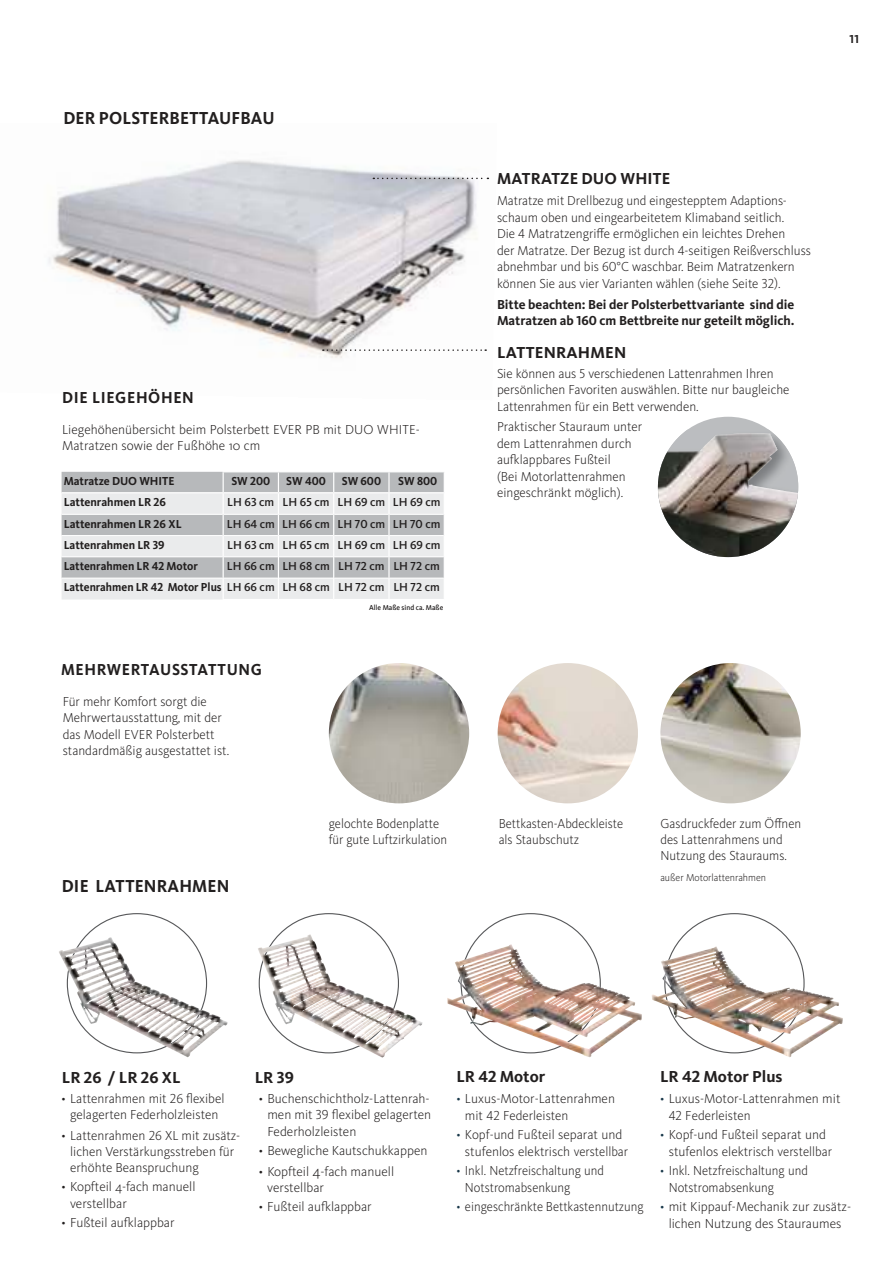
<style>
.page{position:relative;width:893px;height:1263px;background:#fff}
.page>*{position:absolute;margin:0;border:0;box-sizing:border-box;transform-origin:0 0}
.t1{font:700 18px "Kievit OT";letter-spacing:.01em;color:#221f1f;scale:.95 1}
.t2{font:700 16.5px "Kievit OT";letter-spacing:.01em;color:#221f1f}
.t3{font:700 16.5px "Kievit OT";letter-spacing:.035em;color:#221f1f;scale:.95 1}
.t4{font:700 16.5px "Kievit OT";letter-spacing:.04em;color:#221f1f;scale:.95 1}
.t5{font:300 13.5px/16.5px "Kievit OT";color:#221f1f}
.t6{font:300 13.5px/16.5px "Kievit OT";color:#221f1f;scale:.96 1}
.t7{font:300 13.5px/16.5px "Kievit OT";color:#221f1f;scale:.95 1}
.t8{font:700 13.5px/16.5px "Kievit OT";color:#221f1f}
.t9{font:500 12px/21.3px "Kievit OT";color:#221f1f;text-align:right}
.t10{font:700 12px "Kievit OT";color:#221f1f;scale:.96 1}
.t11{font:700 12px "Kievit OT";color:#221f1f}
.t12{font:700 12px "Kievit OT";color:#221f1f;scale:.95 1}
.t13{font:300 10.5px "Kievit OT";color:#221f1f;scale:.96 1}
.t14{font:500 7.5px "Kievit OT";color:#221f1f;scale:.95 1}
.s1{font-weight:700}
.s2{font-size:15px}
.s3{color:#183749}
</style>
<div class="page">
<img style="left:48px;top:160px;width:442px;height:198px">
<img style="left:258px;top:934px;width:165px;height:124px">
<img style="left:59px;top:937px;width:169px;height:120px">
<img style="left:447px;top:944px;width:195px;height:113px">
<img style="left:652px;top:946px;width:191px;height:111px">
<svg style="left:323px;top:349px;width:163px;height:2px"></svg>
<svg style="left:373px;top:178px;width:115px;height:1px"></svg>
<div style="left:658px;top:417px;width:140px;height:140px;background:#bbbdbf;border-radius:50%"></div>
<img style="left:658px;top:433px;width:140px;height:124px">
<img style="left:660px;top:663px;width:141px;height:140px;border-radius:70px">
<img style="left:498px;top:663px;width:140px;height:140px;border-radius:70px">
<img style="left:329px;top:663px;width:140px;height:140px;border-radius:70px">
<svg style="left:62px;top:472px;width:382px;height:127px"></svg>
<hr style="left:62px;top:492px;width:161px;height:1px;background:#fff">
<hr style="left:223px;top:492px;width:55px;height:1px;background:#fff">
<hr style="left:278px;top:492px;width:56px;height:1px;background:#fff">
<hr style="left:334px;top:492px;width:55px;height:1px;background:#fff">
<hr style="left:389px;top:492px;width:56px;height:1px;background:#fff">
<h1 class="t1" style="left:63px;top:108px;width:224px">DER POLSTERBETTAUFBAU</h1>
<p class="t4" style="left:62px;top:389px;width:140px">DIE LIEGEHÖHEN</p>
<p class="t5" style="left:62px;top:422px;width:359px">Liegehöhenübersicht beim Polsterbett EVER PB mit DUO WHITE-<br>Matratzen sowie der Fußhöhe 10 cm</p>
<p class="t10" style="left:64px;top:475px;width:117px">Matratze DUO WHITE</p>
<p class="t10" style="left:231px;top:475px;width:42px">SW 200</p>
<p class="t10" style="left:286px;top:475px;width:43px">SW 400</p>
<p class="t10" style="left:342px;top:475px;width:42px">SW 600</p>
<p class="t10" style="left:398px;top:475px;width:42px">SW 800</p>
<p class="t11" style="left:64px;top:496px;width:104px">Lattenrahmen LR 26</p>
<p class="t9" style="left:227px;top:492px;width:215px">LH 63 cm LH 65 cm LH 69 cm LH 69 cm</p>
<p class="t11" style="left:64px;top:517px;width:119px">Lattenrahmen LR 26 XL</p>
<p class="t9" style="left:227px;top:513px;width:215px">LH 64 cm LH 66 cm LH 70 cm LH 70 cm</p>
<p class="t10" style="left:64px;top:539px;width:107px">Lattenrahmen LR 39</p>
<p class="t9" style="left:227px;top:535px;width:215px">LH 63 cm LH 65 cm LH 69 cm LH 69 cm</p>
<p class="t12" style="left:64px;top:560px;width:143px">Lattenrahmen LR 42 Motor</p>
<p class="t9" style="left:64px;top:556px;width:378px">LH 66 cm LH 68 cm LH 72 cm LH 72 cm<br><span class="s1">Lattenrahmen LR 42 Motor Plus</span> LH 66 cm LH 68 cm LH 72 cm LH 72 cm</p>
<p class="t14" style="left:369px;top:604px;width:80px">Alle Maße sind ca. Maße</p>
<p class="t3" style="left:61px;top:661px;width:213px">MEHRWERTAUSSTATTUNG</p>
<p class="t5" style="left:63px;top:694px;width:168px">Für mehr Komfort sorgt die<br>Mehrwertausstattung, mit der das Modell EVER Polsterbett standardmäßig ausgestattet ist.</p>
<h1 class="t1" style="left:62px;top:877px;width:178px">DIE LATTENRAHMEN</h1>
<p class="t7" style="left:329px;top:816px;width:126px">gelochte Bodenplatte für gute Luftzirkulation</p>
<p class="t11" style="left:849px;top:33px;width:11px">11</p>
<p class="t2" style="left:497px;top:170px;width:175px">MATRATZE DUO WHITE</p>
<p class="t6" style="left:497px;top:193px;width:329px">Matratze mit Drellbezug und eingestepptem Adaptions&shy;schaum oben und eingearbeitetem Klimaband seitlich.<br>Die 4 Matratzengriffe ermöglichen ein leichtes Drehen<br>der Matratze. Der Bezug ist durch 4-seitigen Reißverschluss abnehmbar und bis 60°C waschbar. Beim Matratzenkern können Sie aus vier Varianten wählen (siehe Seite 32).</p>
<p class="t8" style="left:497px;top:296px;width:299px">Bitte beachten: Bei der Polsterbettvariante sind die<br>Matratzen ab 160 cm Bettbreite nur geteilt möglich.</p>
<p class="t2" style="left:497px;top:344px;width:131px">LATTENRAHMEN</p>
<p class="t5" style="left:497px;top:366px;width:294px">Sie können aus 5 verschiedenen Lattenrahmen Ihren persönlichen Favoriten auswählen. Bitte nur baugleiche<br>Lattenrahmen für ein Bett verwenden.</p>
<p class="t5" style="left:497px;top:419px;width:147px">Praktischer Stauraum unter dem Lattenrahmen durch aufklappbares Fußteil<br>(Bei Motorlattenrahmen eingeschränkt möglich).</p>
<p class="t7" style="left:499px;top:816px;width:133px">Bettkasten-Abdeckleiste als Staubschutz</p>
<p class="t6" style="left:660px;top:816px;width:148px">Gasdruckfeder zum Öffnen des Lattenrahmens und<br>Nutzung des Stauraums.</p>
<p class="t13" style="left:660px;top:873px;width:112px">außer Motorlattenrahmen</p>
<p class="t2" style="left:62px;top:1068px;width:120px">LR 26 / LR 26 XL</p>
<p class="t5" style="left:62px;top:1091px;width:164px;text-align:center">• Lattenrahmen mit 26 flexibel gelagerten Federholzleisten</p>
<p class="t5" style="left:70px;top:1128px;width:172px;text-indent:-9px">• Lattenrahmen 26 XL mit zusätz&shy;lichen Verstärkungsstreben für erhöhte Beanspruchung</p>
<p class="t5" style="left:70px;top:1179px;width:127px;text-indent:-9px">• Kopfteil 4-fach manuell verstellbar</p>
<p class="t5" style="left:62px;top:1214px;width:114px">• Fußteil aufklappbar</p>
<p class="t2" style="left:255px;top:1068px;width:41px">LR 39</p>
<p class="t5" style="left:267px;top:1091px;width:165px;text-indent:-9px">• Buchenschichtholz-Lattenrah&shy;men mit 39 flexibel gelagerten<br>Federholzleisten</p>
<p class="t5" style="left:259px;top:1142px;width:170px">• Bewegliche Kautschukkappen</p>
<p class="t5" style="left:267px;top:1163px;width:128px;text-indent:-8px">• Kopfteil <span class="s2">4</span>-fach manuell verstellbar</p>
<p class="t5" style="left:259px;top:1199px;width:114px">• Fußteil aufklappbar</p>
<p class="t2" style="left:456px;top:1067px;width:90px">LR 42 Motor</p>
<p class="t5" style="left:465px;top:1091px;width:152px;text-indent:-9px"><span class="s3">•</span> Luxus-Motor-Lattenrahmen mit 42 Federleisten</p>
<p class="t5" style="left:465px;top:1127px;width:165px;text-indent:-9px"><span class="s3">•</span> Kopf-und Fußteil separat und stufenlos elektrisch verstellbar</p>
<p class="t7" style="left:465px;top:1163px;width:148px;text-indent:-9px"><span class="s3">•</span> Inkl. Netzfreischaltung und<br>Notstromabsenkung</p>
<p class="t7" style="left:456px;top:1199px;width:199px"><span class="s3">•</span> eingeschränkte Bettkastennutzung</p>
<p class="t2" style="left:660px;top:1067px;width:124px">LR 42 Motor Plus</p>
<p class="t5" style="left:669px;top:1091px;width:173px;text-indent:-9px"><span class="s3">•</span> Luxus-Motor-Lattenrahmen mit<br>42 Federleisten</p>
<p class="t5" style="left:669px;top:1127px;width:165px;text-indent:-9px"><span class="s3">•</span> Kopf-und Fußteil separat und stufenlos elektrisch verstellbar</p>
<p class="t7" style="left:669px;top:1163px;width:148px;text-indent:-9px"><span class="s3">•</span> Inkl. Netzfreischaltung und<br>Notstromabsenkung</p>
<p class="t5" style="left:660px;top:1199px;width:192px;text-align:center"><span class="s3">•</span> mit Kippauf-Mechanik zur zusätz&shy;lichen Nutzung des Stauraumes</p>
</div>
